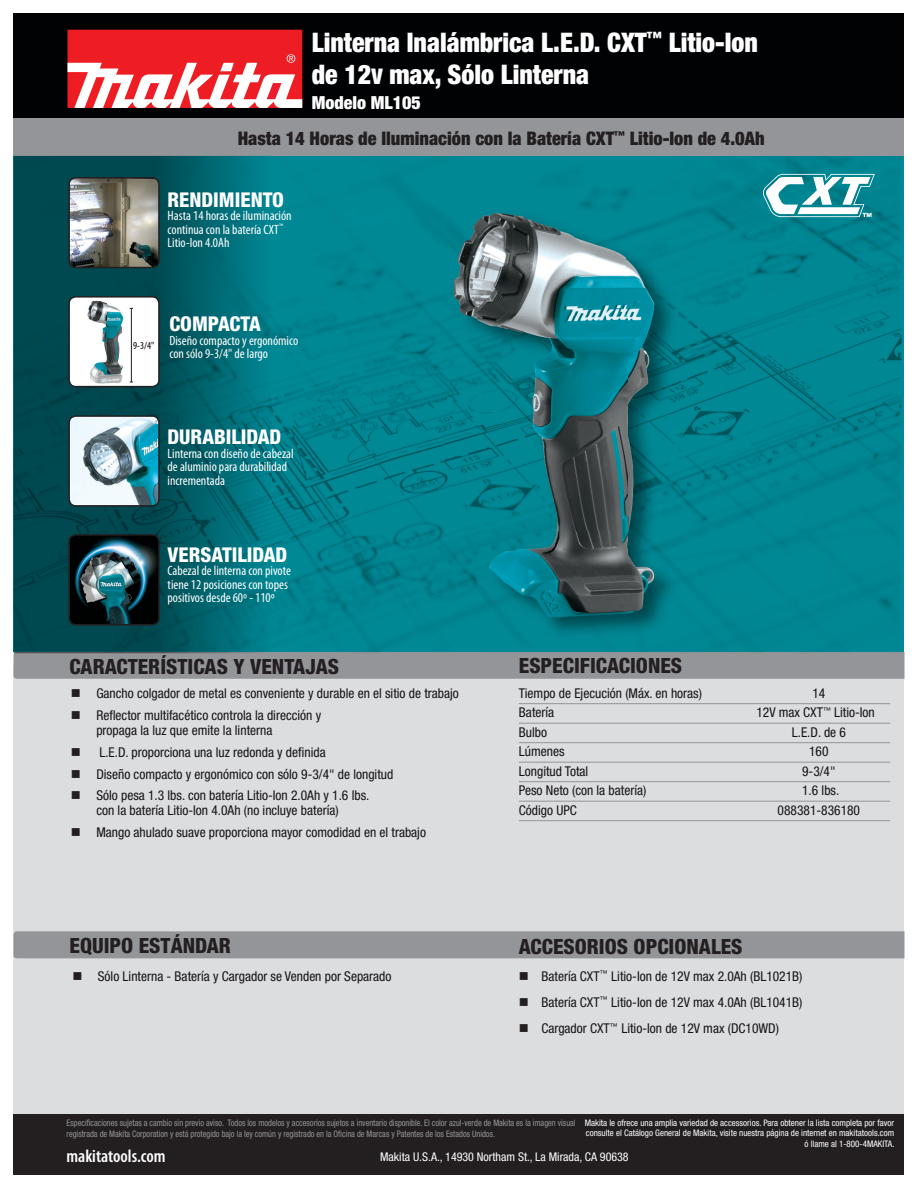
<style>
.page{position:relative;width:918px;height:1188px;background:#fff}
.page>*{position:absolute;margin:0;border:0;box-sizing:border-box;transform-origin:0 0}
.t1{font:900 condensed 27px/31.5px "Helvetica Neue";color:#fff;scale:.96 1}
.t2{font:800 condensed 21px "Helvetica Neue";color:#231f20}
.t3{font:800 condensed 20.4px "Helvetica Neue";color:#fff}
.t4{font:900 condensed 18.75px "Helvetica Neue";color:#231f20}
.t5{font:600 condensed 18px "Myriad Pro";color:#fff}
.t6{font:900 condensed 18px "Helvetica Neue";color:#fff}
.t7{font:condensed 13.5px/15px "Helvetica Neue";color:#151317}
.t8{font:condensed 13.5px/13.5px "Myriad Pro";color:#fff}
.t9{font:condensed 12px "Helvetica Neue";color:#fff}
.t10{font:condensed 10.5px "Myriad Pro";color:#000}
.t11{font:condensed 9px/10.8px "Helvetica Neue";color:#939598;scale:.93 1}
.t12{font:condensed 9px/10.5px "Helvetica Neue";color:#fff;text-align:right}
.s1{font-size:21.6px}
.s2{color:#231f20}
</style>
<div class="page">
<div style="left:14px;top:665px;width:890px;height:454px;background:#dcdddf"></div>
<div style="left:14px;top:1114px;width:890px;height:61px;background:#231f20"></div>
<div style="left:14px;top:14px;width:890px;height:112px;background:#010203"></div>
<div style="left:14px;top:652px;width:891px;height:27px;background:#939598"></div>
<img style="left:482px;top:652px;width:420px;height:1px">
<img style="left:14px;top:156px;width:468px;height:497px">
<div style="left:481px;top:156px;width:421px;height:49px;background:#008793"></div>
<img style="left:640px;top:205px;width:262px;height:447px">
<img style="left:481px;top:645px;width:159px;height:7px">
<div style="left:14px;top:119px;width:890px;height:37px;background:#939598"></div>
<div style="left:68px;top:30px;width:234px;height:78px;background:#ee1d23"></div>
<svg style="left:68px;top:54px;width:234px;height:54px"></svg>
<div style="left:14px;top:931px;width:890px;height:27px;background:#939598"></div>
<hr style="left:519px;top:703px;width:371px;height:1px;background:#939598">
<hr style="left:519px;top:723px;width:371px;height:1px;background:#939598">
<hr style="left:519px;top:742px;width:371px;height:1px;background:#939598">
<hr style="left:519px;top:762px;width:371px;height:1px;background:#939598">
<hr style="left:519px;top:781px;width:371px;height:1px;background:#939598">
<hr style="left:519px;top:801px;width:371px;height:1px;background:#939598">
<hr style="left:519px;top:820px;width:371px;height:1px;background:#939598">
<img style="left:69px;top:178px;width:90px;height:90px">
<div style="left:68px;top:177px;width:92px;height:91px;border:2px solid #231f20;border-radius:7px"></div>
<div style="left:69px;top:297px;width:90px;height:90px;background:#fff;border-radius:7px"></div>
<img style="left:87px;top:301px;width:47px;height:82px">
<div style="left:68px;top:296px;width:92px;height:91px;border:2px solid #231f20;border-radius:7px"></div>
<img style="left:69px;top:416px;width:90px;height:90px">
<div style="left:68px;top:415px;width:92px;height:92px;border:2px solid #231f20;border-radius:7px"></div>
<img style="left:69px;top:535px;width:90px;height:90px">
<div style="left:68px;top:534px;width:92px;height:91px;border:2px solid #231f20;border-radius:7px"></div>
<img style="left:490px;top:209px;width:189px;height:431px">
<img style="left:444px;top:199px;width:226px;height:49px">
<img style="left:444px;top:248px;width:46px;height:397px">
<img style="left:489px;top:640px;width:181px;height:5px">
<svg style="left:762px;top:174px;width:113px;height:43px"></svg>
<hr style="left:131px;top:308px;width:1px;height:74px;background:#231f20">
<h1 class="t1" style="left:312px;top:27px;width:466px">Linterna Inalámbrica L.E.D. CXT<sup>™</sup> Litio-Ion de 12<span class="s1">V</span> max, Sólo Linterna</h1>
<h3 class="t6" style="left:312px;top:92px;width:111px">Modelo ML105</h3>
<h3 class="t4" style="left:238px;top:127px;width:528px">Hasta 14 Horas de Iluminación con la Batería CXT<sup>™</sup> Litio-Ion de 4.0Ah</h3>
<h3 class="t3" style="left:168px;top:187px;width:118px">RENDIMIENTO</h3>
<p class="t8" style="left:168px;top:209px;width:126px">Hasta 14 horas de iluminación continua con la batería CXT<sup>™<br></sup>Litio-Ion 4.0Ah</p>
<p class="t10" style="left:133px;top:339px;width:23px">9-3/4"</p>
<h3 class="t3" style="left:169px;top:311px;width:93px">COMPACTA</h3>
<p class="t8" style="left:169px;top:333px;width:130px">Diseño compacto y ergonómico con sólo 9-3/4" de largo</p>
<h3 class="t3" style="left:168px;top:425px;width:115px">DURABILIDAD</h3>
<p class="t8" style="left:168px;top:447px;width:128px">Linterna con diseño de cabezal de aluminio para durabilidad incrementada</p>
<h3 class="t3" style="left:168px;top:542px;width:121px">VERSATILIDAD</h3>
<p class="t8" style="left:168px;top:564px;width:125px">Cabezal de linterna con pivote tiene 12 posiciones con topes positivos desde 60º - 110º</p>
<h2 class="t2" style="left:69px;top:653px;width:271px">CARACTERÍSTICAS Y VENTAJAS</h2>
<p class="t7" style="left:71px;top:686px;width:389px"><span class="s2">■</span> Gancho colgador de metal es conveniente y durable en el sitio de trabajo</p>
<p class="t7" style="left:96px;top:708px;width:226px;text-indent:-26px"><span class="s2">■</span> Reflector multifacético controla la dirección y propaga la luz que emite la linterna</p>
<p class="t7" style="left:71px;top:745px;width:256px"><span class="s2">■</span> L.E.D. proporciona una luz redonda y definida</p>
<p class="t7" style="left:71px;top:766px;width:324px"><span class="s2">■</span> Diseño compacto y ergonómico con sólo 9-3/4" de longitud</p>
<p class="t7" style="left:71px;top:788px;width:300px;text-align:center"><span class="s2">■</span> Sólo pesa 1.3 lbs. con batería Litio-Ion 2.0Ah y 1.6 lbs. con la batería Litio-Ion 4.0Ah (no incluye batería)</p>
<p class="t7" style="left:71px;top:825px;width:357px"><span class="s2">■</span> Mango ahulado suave proporciona mayor comodidad en el trabajo</p>
<h2 class="t2" style="left:70px;top:933px;width:163px">EQUIPO ESTÁNDAR</h2>
<p class="t7" style="left:72px;top:968px;width:321px"><span class="s2">■</span> Sólo Linterna - Batería y Cargador se Venden por Separado</p>
<h2 class="t2" style="left:519px;top:652px;width:165px">ESPECIFICACIONES</h2>
<p class="t7" style="left:519px;top:685px;width:185px">Tiempo de Ejecución (Máx. en horas)</p>
<p class="t7" style="left:812px;top:685px;width:14px">14</p>
<p class="t7" style="left:519px;top:705px;width:37px">Batería</p>
<p class="t7" style="left:756px;top:705px;width:120px">12V max CXT<sup>™</sup> Litio-Ion</p>
<p class="t7" style="left:519px;top:724px;width:30px">Bulbo</p>
<p class="t7" style="left:792px;top:724px;width:56px">L.E.D. de 6</p>
<p class="t7" style="left:519px;top:744px;width:47px">Lúmenes</p>
<p class="t7" style="left:809px;top:744px;width:21px">160</p>
<p class="t7" style="left:519px;top:763px;width:71px">Longitud Total</p>
<p class="t7" style="left:802px;top:763px;width:35px">9-3/4"</p>
<p class="t7" style="left:519px;top:783px;width:129px">Peso Neto (con la batería)</p>
<p class="t7" style="left:802px;top:783px;width:39px">1.6 lbs.</p>
<p class="t7" style="left:519px;top:802px;width:59px">Código UPC</p>
<p class="t7" style="left:778px;top:802px;width:84px">088381-836180</p>
<h2 class="t2" style="left:519px;top:933px;width:225px">ACCESORIOS OPCIONALES</h2>
<p class="t7" style="left:519px;top:968px;width:285px"><span class="s2">■</span> Batería CXT<sup>™</sup> Litio-Ion de 12V max 2.0Ah (BL1021B)</p>
<p class="t7" style="left:519px;top:994px;width:285px"><span class="s2">■</span> Batería CXT<sup>™</sup> Litio-Ion de 12V max 4.0Ah (BL1041B)</p>
<p class="t7" style="left:519px;top:1021px;width:262px"><span class="s2">■</span> Cargador CXT<sup>™</sup> Litio-Ion de 12V max (DC10WD)</p>
<p class="t11" style="left:67px;top:1117px;width:549px">Especificaciones sujetas a cambio sin previo aviso. Todos los modelos y accesorios sujetos a inventario disponible. El color azul-verde de Makita es la imagen visual registrada de Makita Corporation y está protegido bajo la ley común y registrado en la Oficina de Marcas y Patentes de los Estados Unidos.</p>
<p class="t12" style="left:585px;top:1117px;width:311px">Makita le ofrece una amplia variedad de accessorios. Para obtener la lista completa por favor consulte el Catálogo General de Makita, visite nuestra página de internet en makitatools.com ó llame al 1-800-4MAKITA.</p>
<h3 class="t5" style="left:67px;top:1146px;width:101px">makitatools.com</h3>
<p class="t9" style="left:380px;top:1150px;width:250px">Makita U.S.A., 14930 Northam St., La Mirada, CA 90638</p>
</div>
